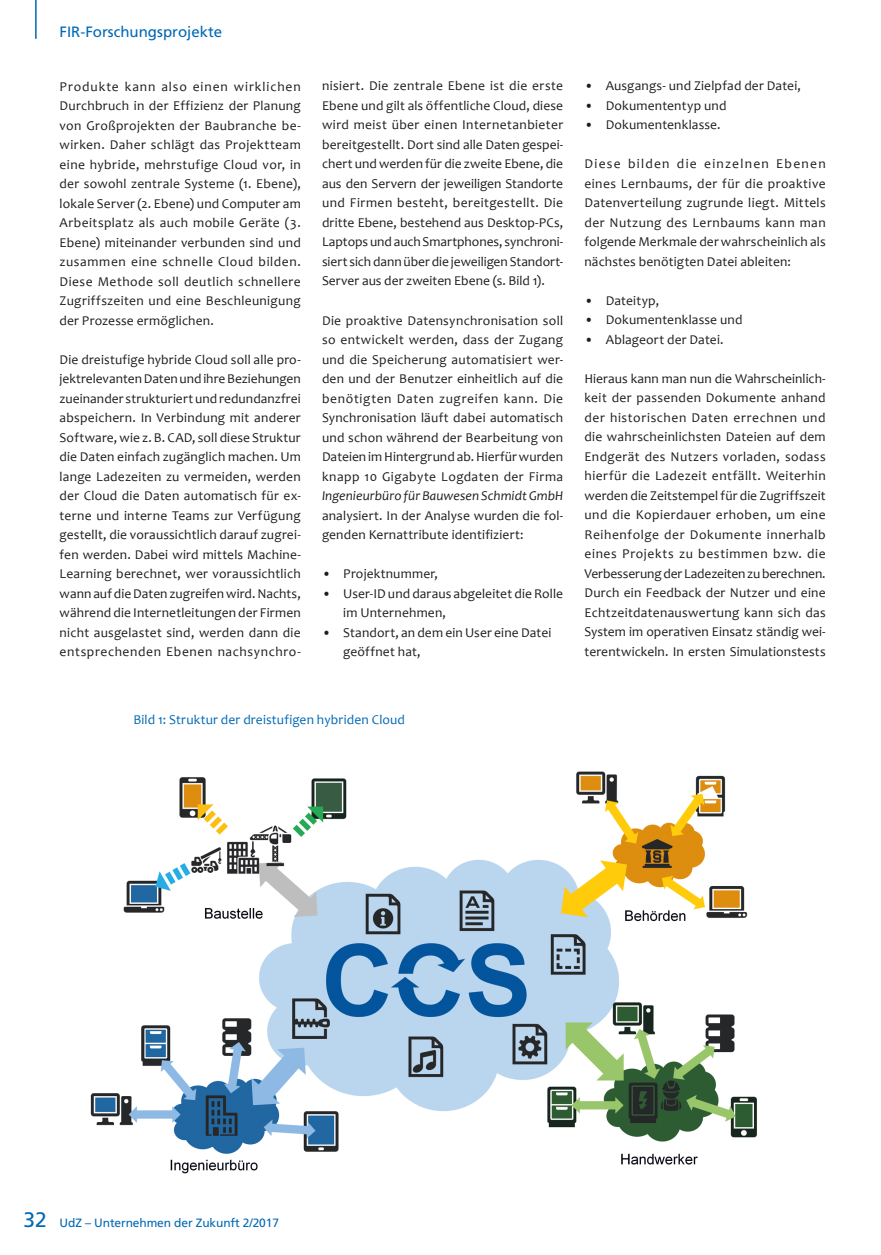
<style>
.page{position:relative;width:881px;height:1255px;background:#fff}
.page>*{position:absolute;margin:0;border:0;box-sizing:border-box;transform-origin:0 0}
.t1{font:15px "Frutiger";color:#0069b5}
.t2{font:13.5px/19.5px "Candara";letter-spacing:.01em;color:#1d1e1f;text-align:justify}
.t3{font:13.5px "Candara";letter-spacing:.01em;color:#0069b5}
.t4{font:italic 13.5px "Candara";letter-spacing:.01em;color:#1d1e1f}
.t5{font:12px "Frutiger";letter-spacing:-.01em;color:#0069b5}
.s1{font-size:21px}
</style>
<div class="page">
<hr style="left:35px;top:0;width:2px;height:39px;background:#0069b5">
<img style="left:90px;top:771px;width:667px;height:403px">
<p class="t1" style="left:60px;top:23px;width:164px">FIR-Forschungsprojekte</p>
<p class="t2" style="left:60px;top:76px;width:242px">Produkte kann also einen wirklichen Durchbruch in der Effizienz der Planung von Großprojekten der Baubranche be&shy;wirken. Daher schlägt das Projektteam eine hybride, mehrstufige Cloud vor, in der sowohl zentrale Systeme (1. Ebene), lokale Server (2. Ebene) und Computer am Arbeitsplatz als auch mobile Geräte (3.<br>Ebene) miteinander verbunden sind und zusammen eine schnelle Cloud bilden.<br>Diese Methode soll deutlich schnellere Zugriffszeiten und eine Beschleunigung der Prozesse ermöglichen.</p>
<p class="t2" style="left:60px;top:349px;width:242px">Die dreistufige hybride Cloud soll alle pro&shy;jektrelevanten Daten und ihre Beziehungen zueinander strukturiert und redundanzfrei abspeichern. In Verbindung mit anderer Software, wie z. B. CAD, soll diese Struktur die Daten einfach zugänglich machen. Um lange Ladezeiten zu vermeiden, werden der Cloud die Daten automatisch für ex&shy;terne und interne Teams zur Verfügung gestellt, die voraussichtlich darauf zugrei&shy;fen werden. Dabei wird mittels Machine-Learning berechnet, wer voraussichtlich wann auf die Daten zugreifen wird. Nachts, während die Internetleitungen der Firmen nicht ausgelastet sind, werden dann die entsprechenden Ebenen nachsynchro-</p>
<p class="t2" style="left:322px;top:76px;width:242px">nisiert. Die zentrale Ebene ist die erste Ebene und gilt als öffentliche Cloud, diese wird meist über einen Internetanbieter bereitgestellt. Dort sind alle Daten gespei&shy;chert und werden für die zweite Ebene, die aus den Servern der jeweiligen Standorte und Firmen besteht, bereitgestellt. Die dritte Ebene, bestehend aus Desktop-PCs, Laptops und auch Smartphones, synchroni&shy;siert sich dann über die jeweiligen Standort-Server aus der zweiten Ebene (s. Bild 1).</p>
<p class="t2" style="left:322px;top:310px;width:242px">Die proaktive Datensynchronisation soll so entwickelt werden, dass der Zugang und die Speicherung automatisiert wer&shy;den und der Benutzer einheitlich auf die benötigten Daten zugreifen kann. Die Synchronisation läuft dabei automatisch und schon während der Bearbeitung von Dateien im Hintergrund ab. Hierfür wurden knapp 10 Gigabyte Logdaten der Firma</p>
<p class="t4" style="left:322px;top:487px;width:242px">Ingenieurbüro für Bauwesen Schmidt GmbH</p>
<p class="t2" style="left:322px;top:505px;width:242px">analysiert. In der Analyse wurden die fol&shy;genden Kernattribute identifiziert:</p>
<p class="t2" style="left:322px;top:564px;width:117px">• Projektnummer,</p>
<p class="t2" style="left:343px;top:583px;width:221px;text-indent:-21px">• User-ID und daraus abgeleitet die Rolle im Unternehmen,</p>
<p class="t2" style="left:343px;top:622px;width:210px;text-indent:-21px">• Standort, an dem ein User eine Datei geöffnet hat,</p>
<p class="t2" style="left:584px;top:76px;width:218px">• Ausgangs- und Zielpfad der Datei,</p>
<p class="t2" style="left:584px;top:95px;width:143px">• Dokumententyp und</p>
<p class="t2" style="left:584px;top:115px;width:138px">• Dokumentenklasse.</p>
<p class="t2" style="left:584px;top:154px;width:242px">Diese bilden die einzelnen Ebenen eines Lernbaums, der für die proaktive Datenverteilung zugrunde liegt. Mittels der Nutzung des Lernbaums kann man folgende Merkmale der wahrscheinlich als nächstes benötigten Datei ableiten:</p>
<p class="t2" style="left:584px;top:290px;width:76px">• Dateityp,</p>
<p class="t2" style="left:584px;top:310px;width:159px">• Dokumentenklasse und</p>
<p class="t2" style="left:584px;top:329px;width:140px">• Ablageort der Datei.</p>
<p class="t2" style="left:584px;top:368px;width:242px">Hieraus kann man nun die Wahrscheinlich&shy;keit der passenden Dokumente anhand der historischen Daten errechnen und die wahrscheinlichsten Dateien auf dem Endgerät des Nutzers vorladen, sodass hierfür die Ladezeit entfällt. Weiterhin werden die Zeitstempel für die Zugriffszeit und die Kopierdauer erhoben, um eine Reihenfolge der Dokumente innerhalb eines Projekts zu bestimmen bzw. die Verbesserung der Ladezeiten zu berechnen.<br>Durch ein Feedback der Nutzer und eine Echtzeitdatenauswertung kann sich das System im operativen Einsatz ständig wei&shy;terentwickeln. In ersten Simulationstests</p>
<p class="t3" style="left:133px;top:711px;width:273px">Bild 1: Struktur der dreistufigen hybriden Cloud</p>
<p class="t5" style="left:23px;top:1215px;width:257px"><span class="s1">32</span> UdZ – Unternehmen der Zukunft 2/2017</p>
</div>
